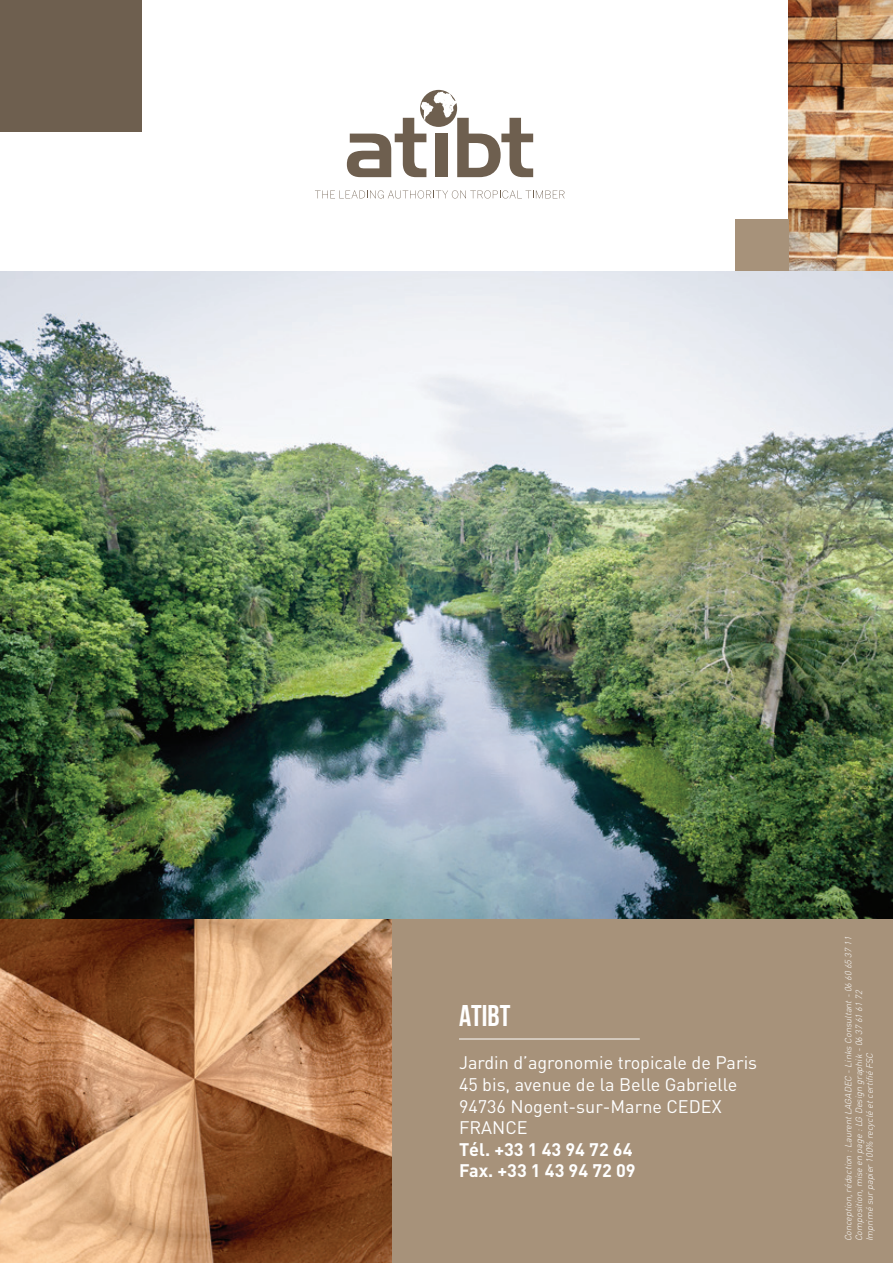
<style>
.page{position:relative;width:893px;height:1263px;background:#fff}
.page>*{position:absolute;margin:0;border:0;box-sizing:border-box;transform-origin:0 0}
.t1{font:700 30px "Bebas Neue";color:#fff}
.t2{font:18px/21.6px "DIN";color:#fff}
.t3{font:700 18px/21.6px "DIN";color:#fff}
.t4{font:italic 300 9px/10.8px "DIN";color:#fff}
</style>
<div class="page">
<div style="left:376px;top:918px;width:517px;height:345px;background:#a7927a"></div>
<div style="left:0;top:0;width:142px;height:132px;background:#6e5f4f"></div>
<img style="left:788px;top:0;width:105px;height:272px">
<div style="left:735px;top:219px;width:53px;height:53px;background:#a7927a"></div>
<hr style="left:459px;top:1038px;width:181px;height:1px;background:#fff">
<img style="left:0;top:918px;width:391px;height:345px">
<img style="left:0;top:272px;width:893px;height:646px">
<svg style="left:347px;top:90px;width:186px;height:87px"></svg>
<svg style="left:315px;top:190px;width:249px;height:9px"></svg>
<h1 class="t1" style="left:459px;top:999px;width:53px">ATIBT</h1>
<h2 class="t2" style="left:459px;top:1052px;width:300px">Jardin d’agronomie tropicale de Paris<br>45 bis, avenue de la Belle Gabrielle<br>94736 Nogent-sur-Marne CEDEX<br>FRANCE</h2>
<h2 class="t3" style="left:459px;top:1138px;width:178px">Tél. +33 1 43 94 72 64<br>Fax. +33 1 43 94 72 09</h2>
<p class="t4" style="left:843px;top:1241px;width:308px;rotate:-90deg">Conception,rédaction :LaurentLAGADEC -Links Consultant-06 60 65 37 11<br>Composition,mise en pag e :LG Desig n g rap hik -06 37 61 61 72<br>Imp rimé surpap ier100% recyclé etcertifié FSC</p>
</div>
